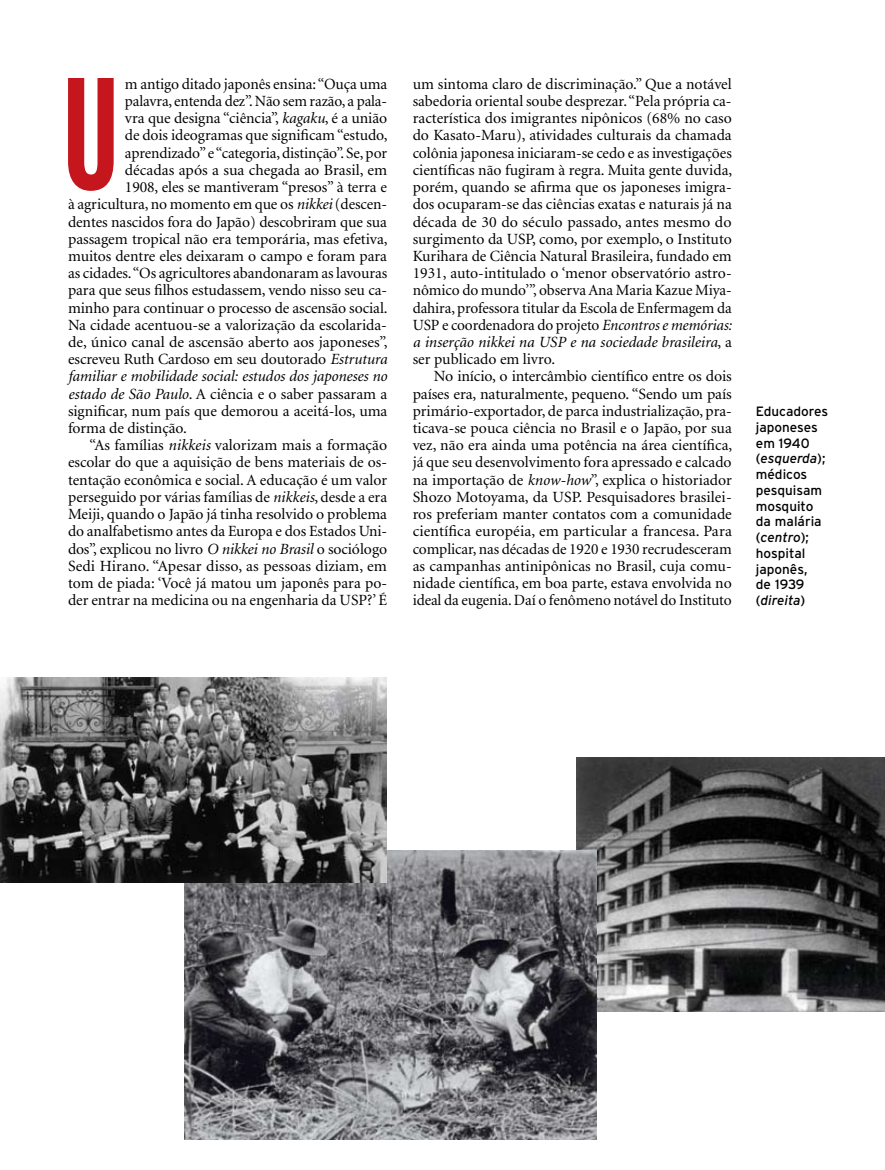
<style>
.page{position:relative;width:885px;height:1170px;background:#fff}
.page>*{position:absolute;margin:0;border:0;box-sizing:border-box;transform-origin:0 0}
.t1{font:700 extra-condensed 158.7px "Interstate";color:#c4161c;scale:.91 1}
.t2{font:15.6px/17.2px "Minion";letter-spacing:-.005em;color:#000;text-align:justify}
.t3{font:italic 15.6px "Minion";letter-spacing:-.005em;color:#000}
.t4{font:13.5px/15.8px "Interstate";color:#000}
.s1{font-style:italic}
</style>
<div class="page">
<img style="left:576px;top:757px;width:308px;height:254px">
<img style="left:184px;top:850px;width:412px;height:288px">
<img style="left:0;top:677px;width:386px;height:205px">
<h1 class="t1" style="left:62px;top:46px;width:65px">U</h1>
<p class="t2" style="left:125px;top:76px;width:264px">m antigo ditado japonês ensina: “Ouça uma</p>
<p class="t2" style="left:125px;top:93px;width:263px">palavra, entenda dez”. Não sem razão, a pala-</p>
<p class="t2" style="left:125px;top:110px;width:264px">vra que designa “ciência”, <span class="s1">kagaku</span>, é a união</p>
<p class="t2" style="left:125px;top:127px;width:264px">de dois ideogramas que significam “estudo,</p>
<p class="t2" style="left:125px;top:145px;width:264px">aprendizado” e “categoria, distinção”. Se, por</p>
<p class="t2" style="left:125px;top:162px;width:263px">décadas após a sua chegada ao Brasil, em</p>
<p class="t2" style="left:125px;top:179px;width:264px">1908, eles se mantiveram “presos” à terra e</p>
<p class="t2" style="left:68px;top:196px;width:320px">à agricultura, no momento em que os <span class="s1">nikkei</span> (descen-</p>
<p class="t2" style="left:68px;top:213px;width:320px">dentes nascidos fora do Japão) descobriram que sua</p>
<p class="t2" style="left:68px;top:231px;width:321px">passagem tropical não era temporária, mas efetiva,</p>
<p class="t2" style="left:68px;top:248px;width:320px">muitos dentre eles deixaram o campo e foram para</p>
<p class="t2" style="left:68px;top:265px;width:320px">as cidades. “Os agricultores abandonaram as lavouras</p>
<p class="t2" style="left:68px;top:282px;width:320px">para que seus filhos estudassem, vendo nisso seu ca-</p>
<p class="t2" style="left:68px;top:299px;width:321px">minho para continuar o processo de ascensão social.</p>
<p class="t2" style="left:68px;top:317px;width:320px">Na cidade acentuou-se a valorização da escolarida-</p>
<p class="t2" style="left:68px;top:334px;width:321px">de, único canal de ascensão aberto aos japoneses”,</p>
<p class="t2" style="left:68px;top:351px;width:320px">escreveu Ruth Cardoso em seu doutorado <span class="s1">Estrutura</span></p>
<p class="t3" style="left:68px;top:369px;width:320px">familiar e mobilidade social: estudos dos japoneses no</p>
<p class="t2" style="left:68px;top:385px;width:321px"><span class="s1">estado de São Paulo</span>. A ciência e o saber passaram a</p>
<p class="t2" style="left:68px;top:403px;width:321px">significar, num país que demorou a aceitá-los, uma</p>
<p class="t2" style="left:68px;top:420px;width:120px">forma de distinção.</p>
<p class="t2" style="left:89px;top:437px;width:299px">“As famílias <span class="s1">nikkeis</span> valorizam mais a formação</p>
<p class="t2" style="left:68px;top:454px;width:320px">escolar do que a aquisição de bens materiais de os-</p>
<p class="t2" style="left:68px;top:471px;width:320px">tentação econômica e social. A educação é um valor</p>
<p class="t2" style="left:68px;top:489px;width:320px">perseguido por várias famílias de <span class="s1">nikkeis</span>, desde a era</p>
<p class="t2" style="left:68px;top:506px;width:320px">Meiji, quando o Japão já tinha resolvido o problema</p>
<p class="t2" style="left:68px;top:523px;width:320px">do analfabetismo antes da Europa e dos Estados Uni-</p>
<p class="t2" style="left:68px;top:540px;width:320px">dos”, explicou no livro <span class="s1">O nikkei no Brasil</span> o sociólogo</p>
<p class="t2" style="left:68px;top:557px;width:320px">Sedi Hirano. “Apesar disso, as pessoas diziam, em</p>
<p class="t2" style="left:68px;top:575px;width:320px">tom de piada: ‘Você já matou um japonês para po-</p>
<p class="t2" style="left:68px;top:592px;width:320px">der entrar na medicina ou na engenharia da USP?’ É</p>
<p class="t2" style="left:412px;top:76px;width:321px">um sintoma claro de discriminação.” Que a notável sabedoria oriental soube desprezar. “Pela própria ca&shy;racterística dos imigrantes nipônicos (68% no caso do Kasato-Maru), atividades culturais da chamada colônia japonesa iniciaram-se cedo e as investigações científicas não fugiram à regra. Muita gente duvida, porém, quando se afirma que os japoneses imigra&shy;dos ocuparam-se das ciências exatas e naturais já na década de 30 do século passado, antes mesmo do surgimento da USP, como, por exemplo, o Instituto Kurihara de Ciência Natural Brasileira, fundado em 1931, auto-intitulado o ‘menor observatório astro&shy;nômico do mundo’”, observa Ana Maria Kazue Miya&shy;dahira, professora titular da Escola de Enfermagem da USP e coordenadora do projeto <span class="s1">Encontros e memórias: a inserção nikkei na USP e na sociedade brasileira</span>, a ser publicado em livro.</p>
<p class="t2" style="left:412px;top:368px;width:321px;text-indent:21px">No início, o intercâmbio científico entre os dois países era, naturalmente, pequeno. “Sendo um país primário-exportador, de parca industrialização, pra&shy;ticava-se pouca ciência no Brasil e o Japão, por sua vez, não era ainda uma potência na área científica, já que seu desenvolvimento fora apressado e calcado na importação de <span class="s1">know-how</span>”, explica o historiador Shozo Motoyama, da USP. Pesquisadores brasilei&shy;ros preferiam manter contatos com a comunidade científica européia, em particular a francesa. Para complicar, nas décadas de 1920 e 1930 recrudesceram as campanhas antinipônicas no Brasil, cuja comu&shy;nidade científica, em boa parte, estava envolvida no ideal da eugenia. Daí o fenômeno notável do Instituto</p>
<p class="t4" style="left:755px;top:403px;width:74px">Educadores japoneses em 1940 (<span class="s1">esquerda</span>); médicos pesquisam mosquito da malária (<span class="s1">centro</span>); hospital japonês,<br>de 1939 (<span class="s1">direita</span>)</p>
</div>
